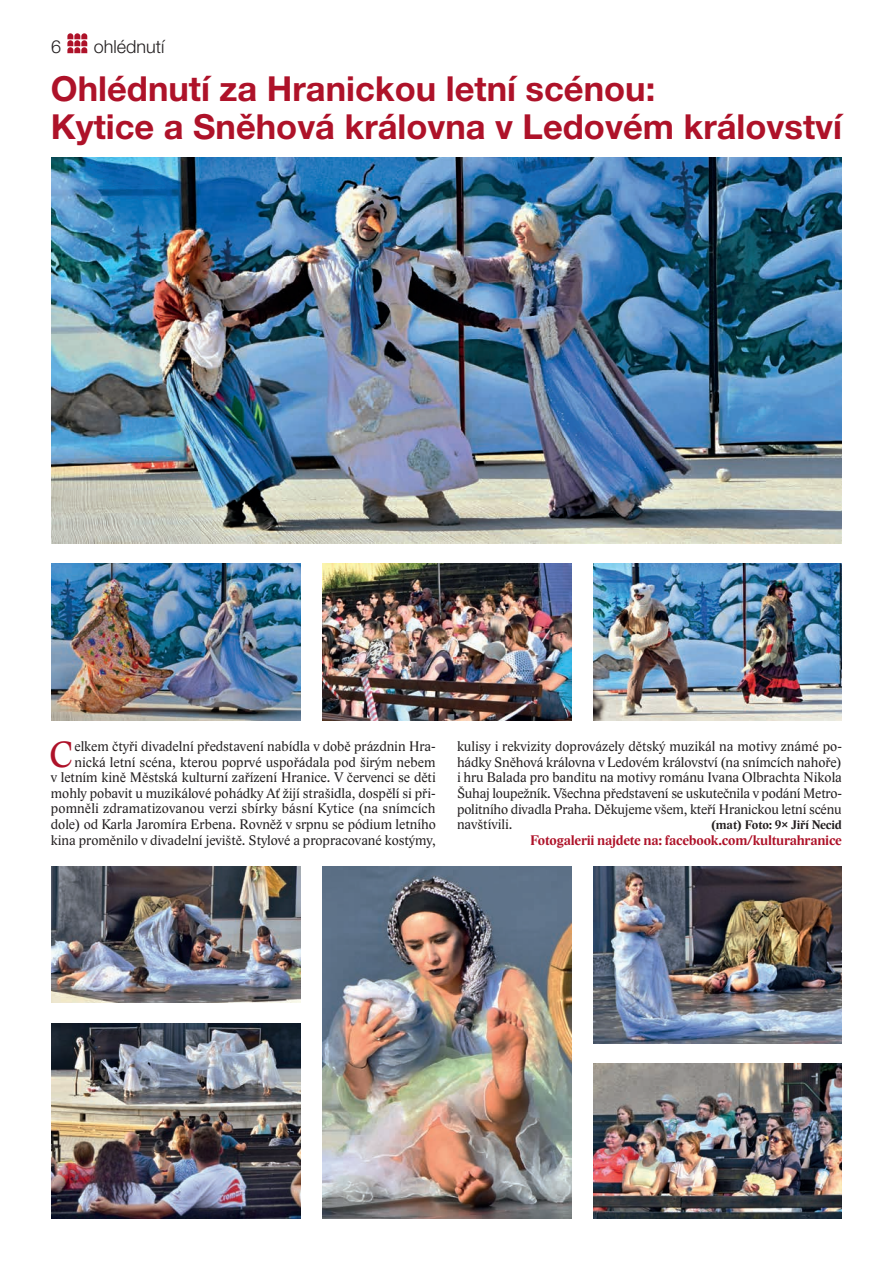
<style>
.page{position:relative;width:893px;height:1263px;background:#fff}
.page>*{position:absolute;margin:0;border:0;box-sizing:border-box;transform-origin:0 0}
.t1{font:37.2px "Lido STF";color:#ae1229}
.t2{font:700 34.5px/37.5px "Helvetica Neue LT Pro";color:#ae1229}
.t3{font:300 18px "Helvetica Neue LT Pro";color:#231f20}
.t4{font:14.25px/15.6px "Lido STF";color:#231f20;text-align:right}
.t5{font:700 14.25px "Lido STF";letter-spacing:-.01em;color:#ae1229}
.t6{font:700 12.75px "Lido STF";letter-spacing:-.01em;color:#231f20}
</style>
<div class="page">
<svg style="left:67px;top:33px;width:20px;height:20px"></svg>
<img style="left:51px;top:157px;width:791px;height:386px">
<img style="left:322px;top:866px;width:249px;height:352px">
<img style="left:51px;top:564px;width:249px;height:156px">
<img style="left:51px;top:866px;width:249px;height:136px">
<img style="left:51px;top:1023px;width:249px;height:195px">
<img style="left:322px;top:564px;width:249px;height:156px">
<img style="left:593px;top:564px;width:249px;height:156px">
<img style="left:593px;top:866px;width:249px;height:177px">
<img style="left:593px;top:1063px;width:249px;height:155px">
<p class="t3" style="left:51px;top:36px;width:12px">6</p>
<p class="t3" style="left:94px;top:36px;width:72px">ohlédnutí</p>
<h2 class="t2" style="left:51px;top:69px;width:792px">Ohlédnutí za Hranickou letní scénou:<br>Kytice a Sněhová královna v Ledovém království</h2>
<h1 class="t1" style="left:50px;top:732px;width:25px">C</h1>
<p class="t4" style="left:51px;top:739px;width:386px">elkem čtyři divadelní představení nabídla v době prázdnin Hra&shy;nická letní scéna, kterou poprvé uspořádala pod širým nebem<br>v letním kině Městská kulturní zařízení Hranice. V červenci se děti mohly pobavit u muzikálové pohádky Ať žijí strašidla, dospělí si při&shy;pomněli zdramatizovanou verzi sbírky básní Kytice (na snímcích dole) od Karla Jaromíra Erbena. Rovněž v srpnu se pódium letního kina proměnilo v divadelní jeviště. Stylové a propracované kostýmy,</p>
<p class="t4" style="left:457px;top:739px;width:387px;text-align:justify">kulisy i rekvizity doprovázely dětský muzikál na motivy známé po&shy;hádky Sněhová královna v Ledovém království (na snímcích nahoře) i hru Balada pro banditu na motivy románu Ivana Olbrachta Nikola Šuhaj loupežník. Všechna představení se uskutečnila v podání Metro&shy;politního divadla Praha. Děkujeme všem, kteří Hranickou letní scénu navštívili.</p>
<p class="t6" style="left:711px;top:817px;width:132px">(mat) Foto: 9× Jiří Necid</p>
<p class="t5" style="left:530px;top:831px;width:313px">Fotogalerii najdete na: facebook.com/kulturahranice</p>
</div>
